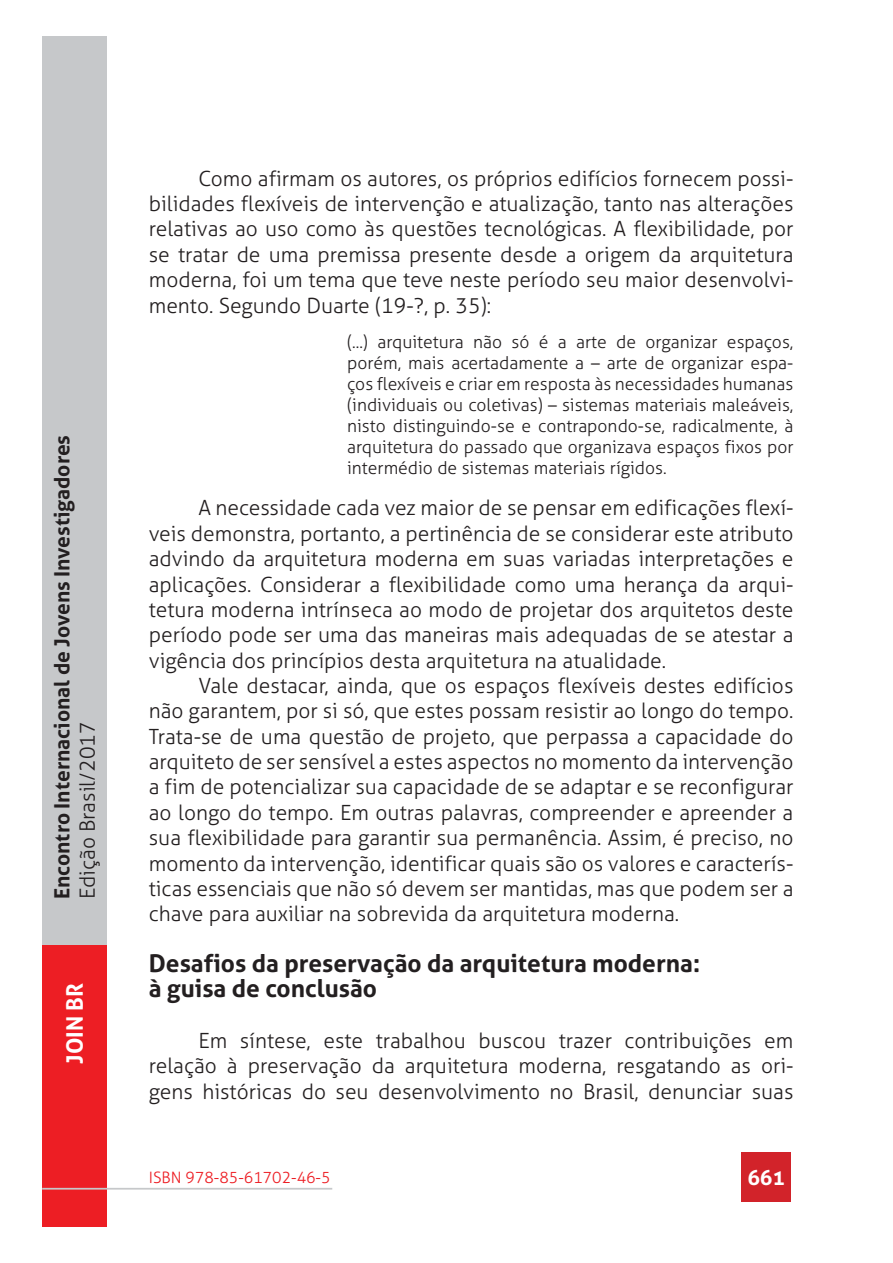
<style>
.page{position:relative;width:893px;height:1263px;background:#fff}
.page>*{position:absolute;margin:0;border:0;box-sizing:border-box;transform-origin:0 0}
.t1{font:700 24.45px/25.3px "Aller";color:#231f20}
.t2{font:700 22.8px "Aller";color:#fff}
.t3{font:300 21px/25.3px "Aller";color:#231f20;text-align:justify}
.t4{font:700 21px "Aller";color:#231f20}
.t5{font:700 21px "Aller";color:#fff}
.t6{font:300 17.55px/21px "Aller";color:#231f20;text-align:justify}
.t7{font:300 15.75px "Aller";color:#ed1e24}
</style>
<div class="page">
<div style="left:42px;top:780px;width:65px;height:446px;background:#ed1e24"></div>
<div style="left:42px;top:36px;width:65px;height:909px;background:#c6c8ca"></div>
<div style="left:741px;top:1152px;width:50px;height:50px;background:#d2232a"></div>
<hr style="left:42px;top:1188px;width:290px;height:2px;background:#c6c8ca">
<p class="t4" style="left:50px;top:899px;width:466px;rotate:-90deg">Encontro Internacional de Jovens Investigadores</p>
<p class="t3" style="left:75px;top:899px;width:179px;rotate:-90deg">Edição Brasil/2017</p>
<p class="t2" style="left:61px;top:1064px;width:82px;rotate:-90deg">JOIN BR</p>
<p class="t3" style="left:149px;top:166px;width:646px;text-indent:50px">Como afirmam os autores, os próprios edifícios fornecem possi&shy;bilidades flexíveis de intervenção e atualização, tanto nas alterações relativas ao uso como às questões tecnológicas. A flexibilidade, por se tratar de uma premissa presente desde a origem da arquitetura moderna, foi um tema que teve neste período seu maior desenvolvi&shy;mento. Segundo Duarte (19-?, p. 35):</p>
<p class="t6" style="left:347px;top:332px;width:448px">(...) arquitetura não só é a arte de organizar espaços, porém, mais acertadamente a – arte de organizar espa&shy;ços flexíveis e criar em resposta às necessidades humanas (individuais ou coletivas) – sistemas materiais maleáveis, nisto distinguindo-se e contrapondo-se, radicalmente, à arquitetura do passado que organizava espaços fixos por intermédio de sistemas materiais rígidos.</p>
<p class="t3" style="left:149px;top:496px;width:646px;text-indent:50px">A necessidade cada vez maior de se pensar em edificações flexí&shy;veis demonstra, portanto, a pertinência de se considerar este atributo advindo da arquitetura moderna em suas variadas interpretações e aplicações. Considerar a flexibilidade como uma herança da arqui&shy;tetura moderna intrínseca ao modo de projetar dos arquitetos deste período pode ser uma das maneiras mais adequadas de se atestar a vigência dos princípios desta arquitetura na atualidade.</p>
<p class="t3" style="left:149px;top:673px;width:646px;text-indent:50px">Vale destacar, ainda, que os espaços flexíveis destes edifícios não garantem, por si só, que estes possam resistir ao longo do tempo.<br>Trata-se de uma questão de projeto, que perpassa a capacidade do arquiteto de ser sensível a estes aspectos no momento da intervenção a fim de potencializar sua capacidade de se adaptar e se reconfigurar ao longo do tempo. Em outras palavras, compreender e apreender a sua flexibilidade para garantir sua permanência. Assim, é preciso, no momento da intervenção, identificar quais são os valores e caracterís&shy;ticas essenciais que não só devem ser mantidas, mas que podem ser a chave para auxiliar na sobrevida da arquitetura moderna.</p>
<p class="t1" style="left:149px;top:951px;width:553px">Desafios da preservação da arquitetura moderna: à guisa de conclusão</p>
<p class="t3" style="left:149px;top:1028px;width:646px;text-indent:50px">Em síntese, este trabalhou buscou trazer contribuições em relação à preservação da arquitetura moderna, resgatando as ori&shy;gens históricas do seu desenvolvimento no Brasil, denunciar suas</p>
<p class="t7" style="left:149px;top:1168px;width:183px">ISBN 978-85-61702-46-5</p>
<p class="t5" style="left:747px;top:1165px;width:39px">661</p>
</div>
